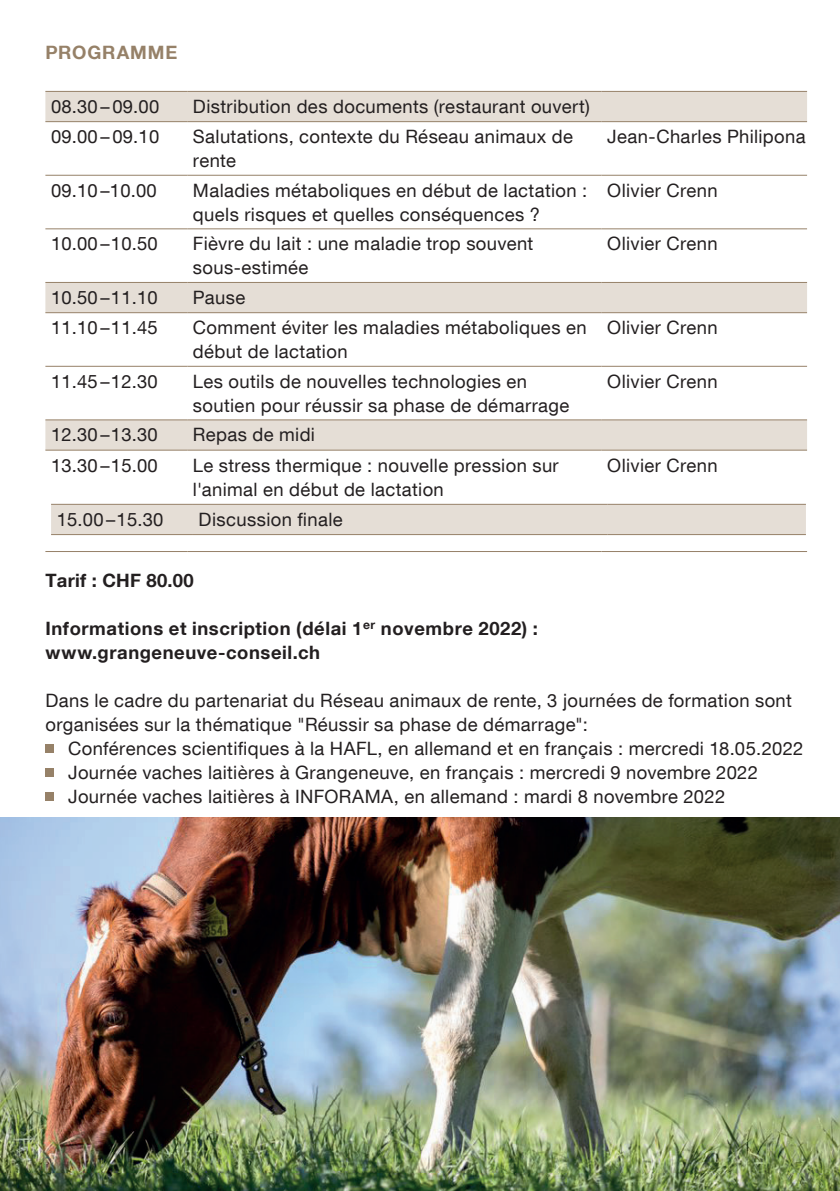
<style>
.page{position:relative;width:840px;height:1191px;background:#fff}
.page>*{position:absolute;margin:0;border:0;box-sizing:border-box;transform-origin:0 0}
.t1{font:18.4px/24px "Helvetica Neue LT Com";letter-spacing:.02em;color:#231f20}
.t2{font:700 18.4px/24px "Helvetica Neue LT Com";letter-spacing:.03em;color:#231f20}
.t3{font:700 18.4px "Helvetica Neue LT Com";letter-spacing:.01em;color:#231f20}
.t4{font:700 18.4px "Helvetica Neue LT Com";letter-spacing:.045em;color:#968168}
</style>
<div class="page">
<img style="left:0;top:817px;width:839px;height:374px">
<svg style="left:45px;top:92px;width:761px;height:358px"></svg>
<hr style="left:45px;top:175px;width:142px;height:1px;background:#968168">
<hr style="left:187px;top:175px;width:414px;height:1px;background:#968168">
<hr style="left:601px;top:175px;width:205px;height:1px;background:#968168">
<hr style="left:45px;top:228px;width:142px;height:1px;background:#968168">
<hr style="left:187px;top:228px;width:414px;height:1px;background:#968168">
<hr style="left:601px;top:228px;width:205px;height:1px;background:#968168">
<hr style="left:45px;top:282px;width:142px;height:1px;background:#968168">
<hr style="left:187px;top:282px;width:414px;height:1px;background:#968168">
<hr style="left:601px;top:282px;width:205px;height:1px;background:#968168">
<hr style="left:45px;top:312px;width:142px;height:1px;background:#968168">
<hr style="left:187px;top:312px;width:414px;height:1px;background:#968168">
<hr style="left:601px;top:312px;width:205px;height:1px;background:#968168">
<hr style="left:45px;top:366px;width:142px;height:1px;background:#968168">
<hr style="left:187px;top:366px;width:414px;height:1px;background:#968168">
<hr style="left:601px;top:366px;width:205px;height:1px;background:#968168">
<hr style="left:45px;top:419px;width:142px;height:1px;background:#968168">
<hr style="left:187px;top:419px;width:414px;height:1px;background:#968168">
<hr style="left:601px;top:419px;width:205px;height:1px;background:#968168">
<hr style="left:45px;top:450px;width:142px;height:1px;background:#968168">
<hr style="left:187px;top:450px;width:414px;height:1px;background:#968168">
<hr style="left:601px;top:450px;width:205px;height:1px;background:#968168">
<hr style="left:45px;top:551px;width:142px;height:1px;background:#968168">
<hr style="left:187px;top:551px;width:414px;height:1px;background:#968168">
<hr style="left:601px;top:551px;width:205px;height:1px;background:#968168">
<hr style="left:45px;top:91px;width:142px;height:1px;background:#968168">
<hr style="left:187px;top:91px;width:414px;height:1px;background:#968168">
<hr style="left:601px;top:91px;width:205px;height:1px;background:#968168">
<hr style="left:45px;top:121px;width:142px;height:1px;background:#968168">
<hr style="left:187px;top:121px;width:414px;height:1px;background:#968168">
<hr style="left:601px;top:121px;width:205px;height:1px;background:#968168">
<div style="left:51px;top:505px;width:754px;height:29px;background:#e5ded6"></div>
<hr style="left:51px;top:504px;width:142px;height:1px;background:#968168">
<hr style="left:193px;top:504px;width:414px;height:1px;background:#968168">
<hr style="left:607px;top:504px;width:198px;height:1px;background:#968168">
<hr style="left:51px;top:534px;width:142px;height:1px;background:#968168">
<hr style="left:193px;top:534px;width:414px;height:1px;background:#968168">
<hr style="left:607px;top:534px;width:198px;height:1px;background:#968168">
<div style="left:45px;top:744px;width:9px;height:8px;background:#968168"></div>
<div style="left:45px;top:768px;width:9px;height:8px;background:#968168"></div>
<div style="left:45px;top:792px;width:9px;height:8px;background:#968168"></div>
<p class="t4" style="left:45px;top:40px;width:133px">PROGRAMME</p>
<p class="t1" style="left:51px;top:94px;width:110px">08.30 – 09.00</p>
<p class="t1" style="left:193px;top:94px;width:398px">Distribution des documents (restaurant ouvert)</p>
<p class="t1" style="left:51px;top:124px;width:110px">09.00 – 09.10</p>
<p class="t1" style="left:193px;top:124px;width:381px">Salutations, contexte du Réseau animaux de rente</p>
<p class="t1" style="left:607px;top:124px;width:200px">Jean-Charles Philipona</p>
<p class="t1" style="left:51px;top:178px;width:107px">09.10 –10.00</p>
<p class="t1" style="left:193px;top:178px;width:395px">Maladies métaboliques en début de lactation : quels risques et quelles conséquences ?</p>
<p class="t1" style="left:607px;top:178px;width:112px">Olivier Crenn</p>
<p class="t1" style="left:51px;top:231px;width:108px">10.00 –10.50</p>
<p class="t1" style="left:193px;top:231px;width:342px">Fièvre du lait : une maladie trop souvent sous-estimée</p>
<p class="t1" style="left:607px;top:231px;width:112px">Olivier Crenn</p>
<p class="t1" style="left:51px;top:285px;width:108px">10.50 –11.10</p>
<p class="t1" style="left:193px;top:285px;width:54px">Pause</p>
<p class="t1" style="left:51px;top:315px;width:108px">11.10 –11.45</p>
<p class="t1" style="left:193px;top:315px;width:395px">Comment éviter les maladies métaboliques en début de lactation</p>
<p class="t1" style="left:607px;top:315px;width:112px">Olivier Crenn</p>
<p class="t1" style="left:51px;top:369px;width:108px">11.45 –12.30</p>
<p class="t1" style="left:193px;top:369px;width:377px">Les outils de nouvelles technologies en soutien pour réussir sa phase de démarrage</p>
<p class="t1" style="left:607px;top:369px;width:112px">Olivier Crenn</p>
<p class="t1" style="left:51px;top:422px;width:108px">12.30 –13.30</p>
<p class="t1" style="left:193px;top:422px;width:123px">Repas de midi</p>
<p class="t1" style="left:51px;top:452px;width:108px">13.30 –15.00</p>
<p class="t1" style="left:193px;top:452px;width:367px">Le stress thermique : nouvelle pression sur l'animal en début de lactation</p>
<p class="t1" style="left:607px;top:452px;width:112px">Olivier Crenn</p>
<p class="t1" style="left:57px;top:507px;width:108px">15.00 –15.30</p>
<p class="t1" style="left:198px;top:507px;width:145px">Discussion finale</p>
<p class="t3" style="left:45px;top:568px;width:150px">Tarif : CHF 80.00</p>
<p class="t2" style="left:45px;top:615px;width:494px">Informations et inscription (délai 1<sup>er</sup> novembre 2022) : www.grangeneuve-conseil.ch</p>
<p class="t1" style="left:45px;top:688px;width:747px">Dans le cadre du partenariat du Réseau animaux de rente, 3 journées de formation sont organisées sur la thématique "Réussir sa phase de démarrage":</p>
<p class="t1" style="left:68px;top:736px;width:736px">Conférences scientifiques à la HAFL, en allemand et en français : mercredi 18.05.2022<br>Journée vaches laitières à Grangeneuve, en français : mercredi 9 novembre 2022<br>Journée vaches laitières à INFORAMA, en allemand : mardi 8 novembre 2022</p>
</div>
